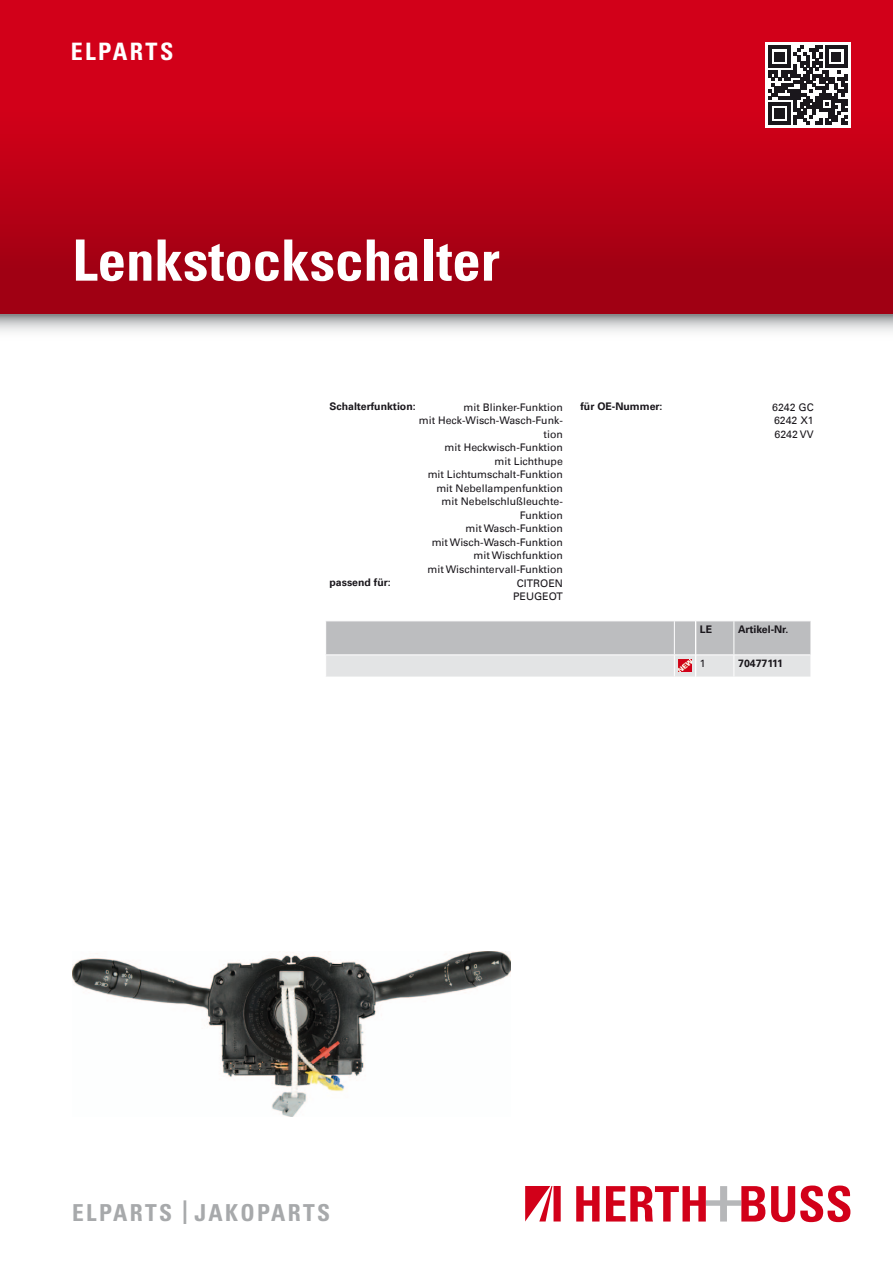
<style>
.page{position:relative;width:893px;height:1263px;background:#fff}
.page>*{position:absolute;margin:0;border:0;box-sizing:border-box;transform-origin:0 0}
.t1{font:700 condensed 57px "Univers";color:#fff}
.t2{font:700 condensed 24px "Univers";letter-spacing:.1em;color:#fff}
.t3{font:700 condensed 23.4px "Univers";letter-spacing:.1em;color:#a7a9ab}
.t4{font:10.5px/13.5px "Univers Com 55 Roman";color:#1a171c;text-align:right}
.t5{font:700 10.5px "Univers Com 65";color:#1a171c}
.s1{font-size:32.7px}
</style>
<div class="page">
<div style="left:0;top:0;width:893px;height:315px;background:linear-gradient(to bottom,#df011b,#9e0012)"></div>
<svg style="left:0;top:315px;width:893px;height:17px;background:#cbcccd"></svg>
<svg style="left:576px;top:1186px;width:23px;height:35px"></svg>
<svg style="left:606px;top:1186px;width:159px;height:35px"></svg>
<svg style="left:771px;top:1185px;width:79px;height:37px"></svg>
<svg style="left:525px;top:1186px;width:36px;height:35px"></svg>
<svg style="left:765px;top:43px;width:85px;height:85px"></svg>
<svg style="left:768px;top:46px;width:79px;height:78px"></svg>
<img style="left:72px;top:951px;width:439px;height:165px">
<svg style="left:326px;top:621px;width:484px;height:56px;background:#cdcdce"></svg>
<h2 class="t2" style="left:71px;top:37px;width:104px">ELPARTS</h2>
<h1 class="t1" style="left:72px;top:225px;width:429px">Lenkstockschalter</h1>
<p class="t5" style="left:330px;top:400px;width:88px">Schalterfunktion:</p>
<p class="t4" style="left:419px;top:400px;width:145px">mit Blinker-Funktion<br>mit Heck-Wisch-Wasch-Funk&shy;tion<br>mit Heckwisch-Funktion<br>mit Lichthupe<br>mit Lichtumschalt-Funktion mit Nebellampenfunktion mit Nebelschlußleuchte-<br>Funktion<br>mit Wasch-Funktion<br>mit Wisch-Wasch-Funktion mit Wischfunktion<br>mit Wischintervall-Funktion</p>
<p class="t5" style="left:330px;top:576px;width:63px">passend für:</p>
<p class="t4" style="left:513px;top:576px;width:51px;text-align:center">CITROEN<br>PEUGEOT</p>
<p class="t5" style="left:580px;top:400px;width:84px">für OE-Nummer:</p>
<p class="t4" style="left:772px;top:400px;width:43px;text-align:justify">6242 GC 6242 X1<br>6242 VV</p>
<p class="t5" style="left:700px;top:623px;width:14px">LE</p>
<p class="t5" style="left:738px;top:623px;width:52px">Artikel-Nr.</p>
<p class="t4" style="left:700px;top:656px;width:7px">1</p>
<p class="t5" style="left:738px;top:657px;width:46px">70477111</p>
<h3 class="t3" style="left:72px;top:1198px;width:29px">Elparts</h3>
<h3 class="t3" style="left:182px;top:1198px;width:91px"><span class="s1">|</span> Jakoparts</h3>
</div>
